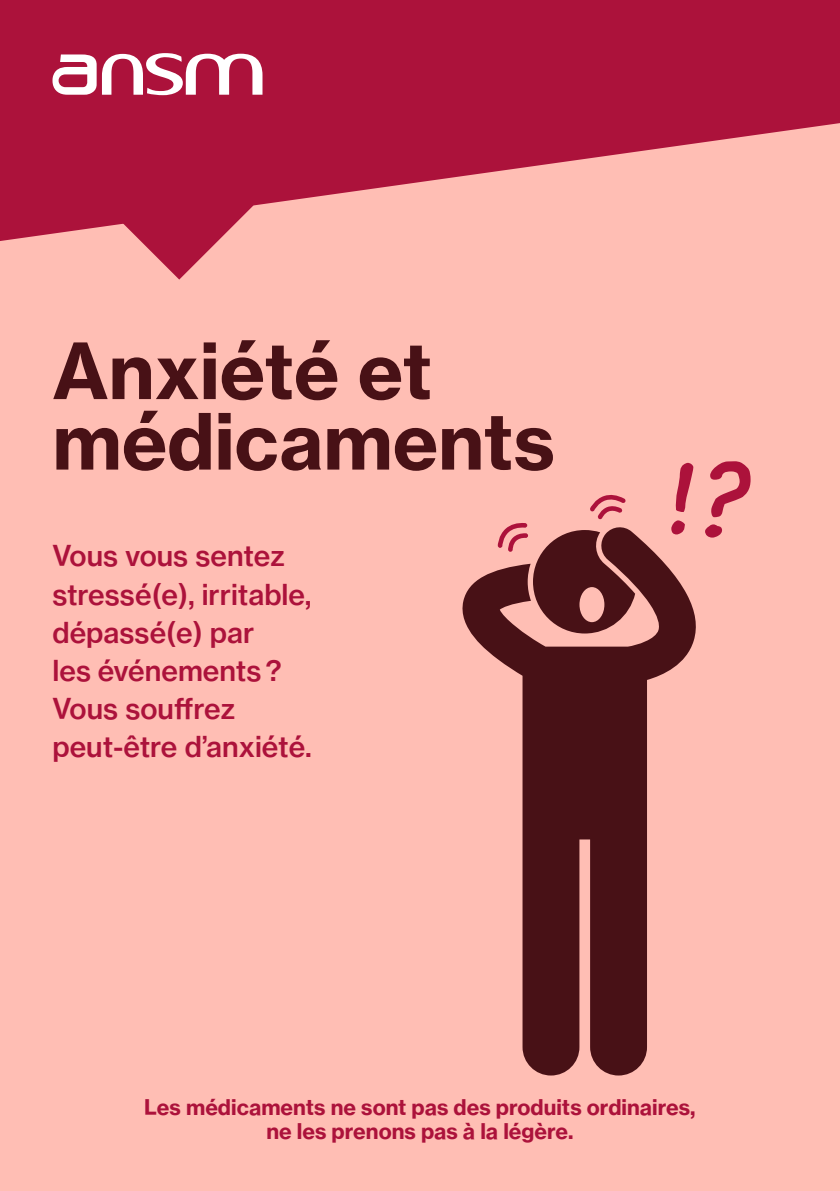
<style>
.page{position:relative;width:840px;height:1191px;background:#fff}
.page>*{position:absolute;margin:0;border:0;box-sizing:border-box;transform-origin:0 0}
.t1{font:76.2px/70.4px "N Haas Grotesk TX Pro 75 Bd";color:#481116}
.texte_courant{font:28.2px/38px "N Haas Grotesk TX Pro 65 Md";color:#ac123b}
.t2{font:21.2px/24px "N Haas Grotesk TX Pro 75 Bd";color:#ac123b;text-align:center}
</style>
<div class="page">
<div style="left:0;top:0;width:839px;height:1191px;background:#ffbeb4"></div>
<svg style="left:0;top:0;width:839px;height:241px;fill:#ac123b"></svg>
<svg style="left:105px;top:131px;width:148px;height:148px"></svg>
<svg style="left:52px;top:53px;width:210px;height:42px;background:#d07990"></svg>
<svg style="left:462px;top:525px;width:234px;height:550px;fill:#481116"></svg>
<svg style="left:675px;top:463px;width:18px;height:49px"></svg>
<svg style="left:671px;top:520px;width:13px;height:14px"></svg>
<svg style="left:710px;top:461px;width:40px;height:56px"></svg>
<svg style="left:705px;top:524px;width:16px;height:13px"></svg>
<svg style="left:497px;top:494px;width:137px;height:139px"></svg>
<p class="t1" style="left:52px;top:330px;width:503px">Anxiété et médicaments</p>
<p class="texte_courant" style="left:52px;top:535px;width:261px">Vous vous sentez stressé(e), irritable, dépassé(e) par<br>les événements ?<br>Vous souffrez peut-être d’anxiété.</p>
<p class="t2" style="left:144px;top:1093px;width:552px">Les médicaments ne sont pas des produits ordinaires, ne les prenons pas à la légère.</p>
</div>
